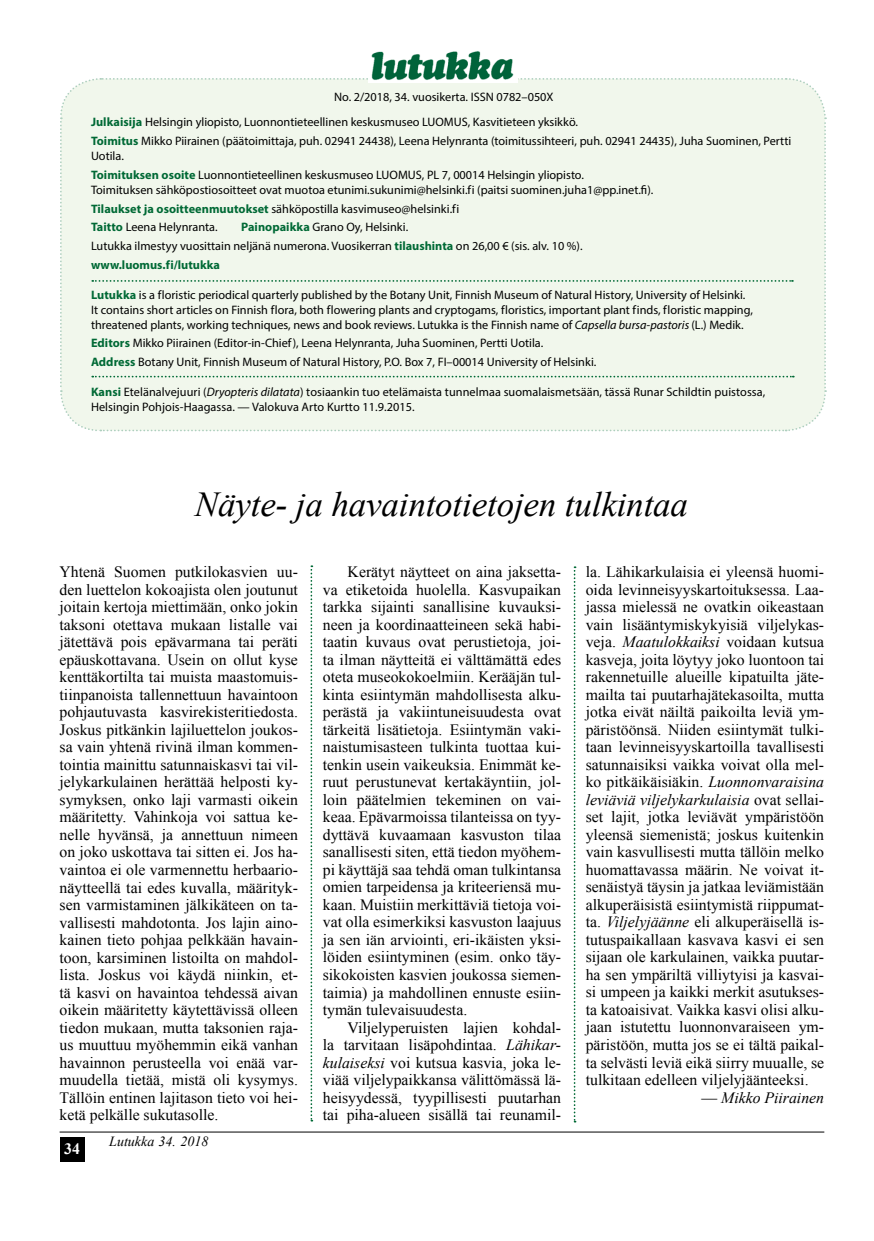
<style>
.page{position:relative;width:874px;height:1241px;background:#fff}
.page>*{position:absolute;margin:0;border:0;box-sizing:border-box;transform-origin:0 0}
.t1{font:italic 35px "Times New Roman";letter-spacing:-.005em;color:#000}
.t2{font:15.75px/17.5px "Times New Roman";color:#000;text-align:justify}
.t3{font:italic 15.75px "Times New Roman";color:#000}
.t4{font:700 15.75px "Times New Roman";color:#fff}
.t5{font:italic 14px "Times New Roman";color:#000}
.t6{font:12.25px/14.9px "Myriad Pro";color:#000}
.s1{font-weight:700;color:#006935}
.s2{font-style:italic}
.s3{font-style:normal}
</style>
<div class="page">
<hr style="left:60px;top:1131px;width:763px;height:1px;background:#000">
<div style="left:60px;top:1136px;width:24px;height:25px;background:#000"></div>
<svg style="left:310px;top:565px;width:2px;height:556px"></svg>
<svg style="left:573px;top:566px;width:2px;height:556px"></svg>
<img style="left:371px;top:51px;width:143px;height:26px">
<div style="left:60px;top:77px;width:766px;height:355px;background:#f1f7ec"></div>
<p class="t6" style="left:91px;top:85px;width:488px;line-height:24.7px;text-indent:243px">No. 2/2018, 34. vuosikerta. ISSN 0782–050X<br><span class="s1">Julkaisija</span> Helsingin yliopisto, Luonnontieteellinen keskusmuseo LUOMUS, Kasvitieteen yksikkö.</p>
<p class="t6" style="left:91px;top:133px;width:701px"><span class="s1">Toimitus</span> Mikko Piirainen (päätoimittaja, puh. 02941 24438), Leena Helynranta (toimitussihteeri, puh. 02941 24435), Juha Suominen, Pertti<br>Uotila.</p>
<p class="t6" style="left:91px;top:167px;width:563px"><span class="s1">Toimituksen osoite</span> Luonnontieteellinen keskusmuseo LUOMUS, PL 7, 00014 Helsingin yliopisto.<br>Toimituksen sähköpostiosoitteet ovat muotoa etunimi.sukunimi@helsinki.fi (paitsi suominen.juha1@pp.inet.fi).</p>
<p class="t6" style="left:91px;top:199px;width:369px;line-height:18.9px"><span class="s1">Tilaukset ja osoitteenmuutokset</span> sähköpostilla kasvimuseo@helsinki.fi<br><span class="s1">Taitto</span> Leena Helynranta.</p>
<p class="t6" style="left:91px;top:217px;width:493px;line-height:18.9px;text-indent:150px"><span class="s1">Painopaikka</span> Grano Oy, Helsinki.<br>Lutukka ilmestyy vuosittain neljänä numerona. Vuosikerran <span class="s1">tilaushinta</span> on 26,00 € (sis. alv. 10 %). <span class="s1">www.luomus.fi/lutukka</span></p>
<p class="t6" style="left:91px;top:287px;width:663px"><span class="s1">Lutukka</span> is a floristic periodical quarterly published by the Botany Unit, Finnish Museum of Natural History, University of Helsinki.<br>It contains short articles on Finnish flora, both flowering plants and cryptogams, floristics, important plant finds, floristic mapping, threatened plants, working techniques, news and book reviews. Lutukka is the Finnish name of <span class="s2">Capsella bursa-pastoris</span> (L.) Medik.</p>
<p class="t6" style="left:91px;top:333px;width:506px;line-height:18.9px"><span class="s1">Editors</span> Mikko Piirainen (Editor-in-Chief), Leena Helynranta, Juha Suominen, Pertti Uotila.<br><span class="s1">Address</span> Botany Unit, Finnish Museum of Natural History, P.O. Box 7, FI–00014 University of Helsinki.</p>
<p class="t6" style="left:91px;top:384px;width:675px"><span class="s1">Kansi</span> Etelänalvejuuri (<span class="s2">Dryopteris dilatata</span>) tosiaankin tuo etelämaista tunnelmaa suomalaismetsään, tässä Runar Schildtin puistossa,<br>Helsingin Pohjois-Haagassa. — Valokuva Arto Kurtto 11.9.2015.</p>
<h1 class="t1" style="left:195px;top:480px;width:494px">Näyte- ja havaintotietojen tulkintaa</h1>
<p class="t2" style="left:60px;top:563px;width:240px">Yhtenä Suomen putkilokasvien uu&shy;den luettelon kokoajista olen joutunut joitain kertoja miettimään, onko jokin taksoni otettava mukaan listalle vai jätettävä pois epävarmana tai peräti epäuskottavana. Usein on ollut kyse kenttäkortilta tai muista maastomuis&shy;tiinpanoista tallennettuun havaintoon pohjautuvasta kasvirekisteritiedosta.<br>Joskus pitkänkin lajiluettelon joukos&shy;sa vain yhtenä rivinä ilman kommen&shy;tointia mainittu satunnaiskasvi tai vil&shy;jelykarkulainen herättää helposti ky&shy;symyksen, onko laji varmasti oikein määritetty. Vahinkoja voi sattua ke&shy;nelle hyvänsä, ja annettuun nimeen on joko uskottava tai sitten ei. Jos ha&shy;vaintoa ei ole varmennettu herbaario&shy;näytteellä tai edes kuvalla, määrityk&shy;sen varmistaminen jälkikäteen on ta&shy;vallisesti mahdotonta. Jos lajin aino&shy;kainen tieto pohjaa pelkkään havain&shy;toon, karsiminen listoilta on mahdol&shy;lista. Joskus voi käydä niinkin, et&shy;tä kasvi on havaintoa tehdessä aivan oikein määritetty käytettävissä olleen tiedon mukaan, mutta taksonien raja&shy;us muuttuu myöhemmin eikä vanhan havainnon perusteella voi enää var&shy;muudella tietää, mistä oli kysymys.<br>Tällöin entinen lajitason tieto voi hei&shy;ketä pelkälle sukutasolle.</p>
<p class="t2" style="left:322px;top:563px;width:240px;text-indent:25px">Kerätyt näytteet on aina jaksetta&shy;va etiketoida huolella. Kasvupaikan tarkka sijainti sanallisine kuvauksi&shy;neen ja koordinaatteineen sekä habi&shy;taatin kuvaus ovat perustietoja, joi&shy;ta ilman näytteitä ei välttämättä edes oteta museokokoelmiin. Kerääjän tul&shy;kinta esiintymän mahdollisesta alku&shy;perästä ja vakiintuneisuudesta ovat tärkeitä lisätietoja. Esiintymän vaki&shy;naistumisasteen tulkinta tuottaa kui&shy;tenkin usein vaikeuksia. Enimmät ke&shy;ruut perustunevat kertakäyntiin, jol&shy;loin päätelmien tekeminen on vai&shy;keaa. Epävarmoissa tilanteissa on tyy&shy;dyttävä kuvaamaan kasvuston tilaa sanallisesti siten, että tiedon myöhem&shy;pi käyttäjä saa tehdä oman tulkintansa omien tarpeidensa ja kriteeriensä mu&shy;kaan. Muistiin merkittäviä tietoja voi&shy;vat olla esimerkiksi kasvuston laajuus ja sen iän arviointi, eri-ikäisten yksi&shy;löiden esiintyminen (esim. onko täy&shy;sikokoisten kasvien joukossa siemen&shy;taimia) ja mahdollinen ennuste esiin&shy;tymän tulevaisuudesta.</p>
<p class="t2" style="left:322px;top:1018px;width:240px;text-indent:25px">Viljelyperuisten lajien kohdal&shy;la tarvitaan lisäpohdintaa. <span class="s2">Lähikar&shy;kulaiseksi</span> voi kutsua kasvia, joka le&shy;viää viljelypaikkansa välittömässä lä&shy;heisyydessä, tyypillisesti puutarhan tai piha-alueen sisällä tai reunamil-</p>
<p class="t4" style="left:64px;top:1137px;width:17px">34</p>
<p class="t5" style="left:109px;top:1131px;width:101px">Lutukka 34. 2018</p>
<p class="t2" style="left:585px;top:563px;width:240px">la. Lähikarkulaisia ei yleensä huomi&shy;oida levinneisyyskartoituksessa. Laa&shy;jassa mielessä ne ovatkin oikeastaan vain lisääntymiskykyisiä viljelykas&shy;veja. <span class="s2">Maatulokkaiksi</span> voidaan kutsua kasveja, joita löytyy joko luontoon tai rakennetuille alueille kipatuilta jäte&shy;mailta tai puutarhajätekasoilta, mutta jotka eivät näiltä paikoilta leviä ym&shy;päristöönsä. Niiden esiintymät tulki&shy;taan levinneisyyskartoilla tavallisesti satunnaisiksi vaikka voivat olla mel&shy;ko pitkäikäisiäkin. <span class="s2">Luonnonvaraisina leviäviä viljelykarkulaisia</span> ovat sellai&shy;set lajit, jotka leviävät ympäristöön yleensä siemenistä; joskus kuitenkin vain kasvullisesti mutta tällöin melko huomattavassa määrin. Ne voivat it&shy;senäistyä täysin ja jatkaa leviämistään alkuperäisistä esiintymistä riippumat&shy;ta. <span class="s2">Viljelyjäänne</span> eli alkuperäisellä is&shy;tutuspaikallaan kasvava kasvi ei sen sijaan ole karkulainen, vaikka puutar&shy;ha sen ympäriltä villiytyisi ja kasvai&shy;si umpeen ja kaikki merkit asutukses&shy;ta katoaisivat. Vaikka kasvi olisi alku&shy;jaan istutettu luonnonvaraiseen ym&shy;päristöön, mutta jos se ei tältä paikal&shy;ta selvästi leviä eikä siirry muualle, se tulkitaan edelleen viljelyjäänteeksi.</p>
<p class="t3" style="left:701px;top:1086px;width:124px"><span class="s3">—</span> Mikko Piirainen</p>
</div>
